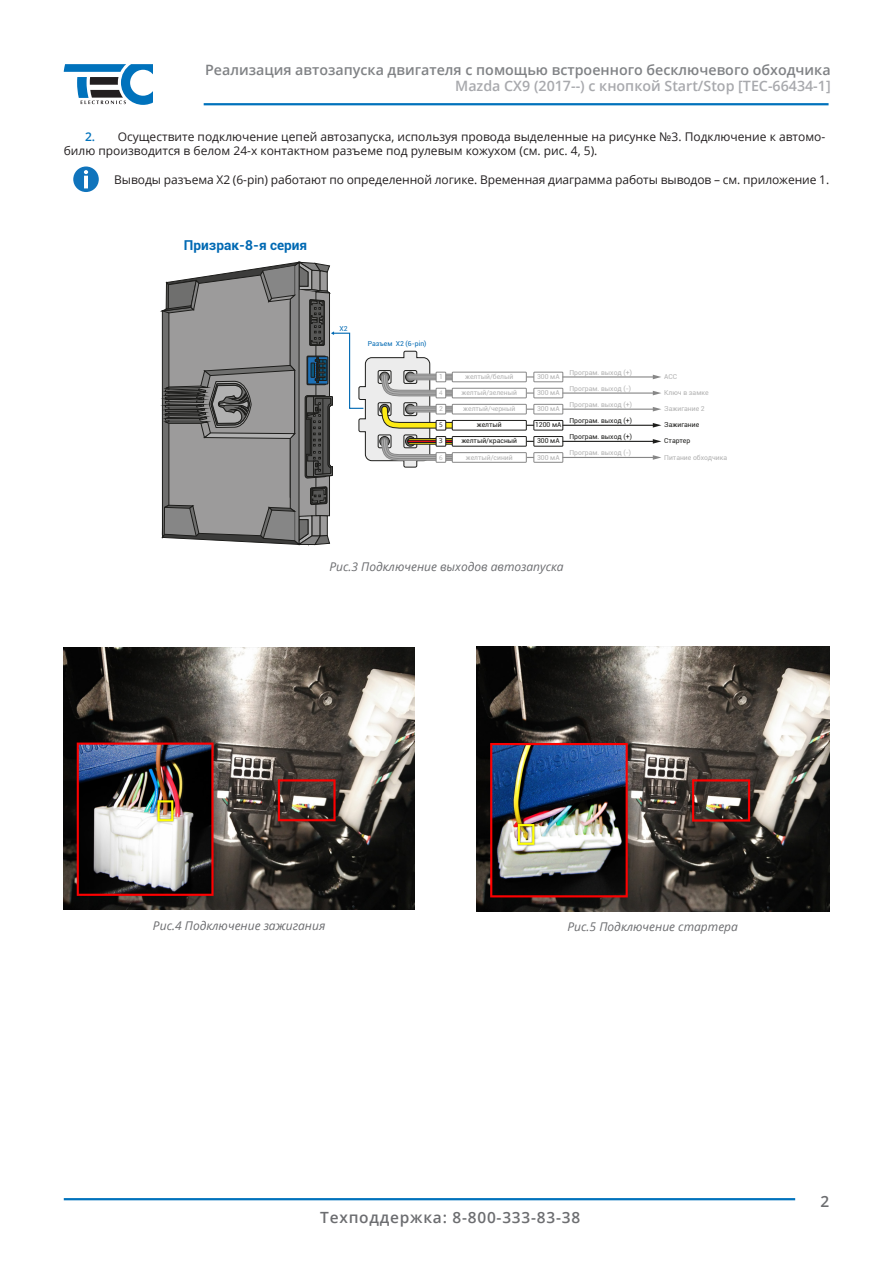
<style>
.page{position:relative;width:893px;height:1263px;background:#fff}
.page>*{position:absolute;margin:0;border:0;box-sizing:border-box;transform-origin:0 0}
.t1{font:600 15.45px "Open Sans";letter-spacing:.05em;color:#6c6d70}
.t2{font:600 14.25px "Open Sans";color:#808285}
.t3{font:600 14.25px "Open Sans";color:#a8a9ad}
.t4{font:700 13.65px "Roboto";color:#0069b3}
.Text{font:12px/13.5px "Open Sans";color:#231f20}
.Figure{font:italic 12px "Open Sans";color:#6c6d70}
.t5{font:6.75px "Roboto";color:#b2b2b2}
.t6{font:6.75px "Roboto";color:#1d1d1b}
.t7{font:6.75px "Roboto";color:#0069b3}
.t8{font:6.75px "Open Sans";color:#1d1d1b}
.t9{font:6.3px "Open Sans";color:#b2b2b2}
.t10{font:6.3px "Open Sans";color:#1d1d1b}
.s1{font-weight:600;color:#0072bc}
</style>
<div class="page">
<svg style="left:64px;top:64px;width:89px;height:41px"></svg>
<hr style="left:204px;top:103px;width:624px;height:2px;background:#0072bc">
<hr style="left:64px;top:1198px;width:731px;height:2px;background:#0072bc">
<div style="left:73px;top:166px;width:26px;height:26px;background:#1074bc;border-radius:50%"></div>
<svg style="left:84px;top:170px;width:4px;height:4px"></svg>
<hr style="left:84px;top:176px;width:4px;height:12px;background:#fff">
<img style="left:476px;top:646px;width:353px;height:265px">
<img style="left:64px;top:647px;width:351px;height:263px">
<svg style="left:162px;top:262px;width:330px;height:283px"></svg>
<div style="left:452px;top:372px;width:74px;height:10px;background:#fff"></div>
<div style="left:452px;top:372px;width:75px;height:10px;border:1px solid #878787"></div>
<div style="left:436px;top:372px;width:10px;height:10px;background:#fff"></div>
<div style="left:436px;top:372px;width:10px;height:10px;border:1px solid #878787"></div>
<div style="left:452px;top:388px;width:74px;height:10px;background:#fff"></div>
<div style="left:452px;top:388px;width:75px;height:10px;border:1px solid #878787"></div>
<div style="left:436px;top:388px;width:10px;height:10px;background:#fff"></div>
<div style="left:436px;top:388px;width:10px;height:10px;border:1px solid #878787"></div>
<div style="left:452px;top:436px;width:74px;height:10px;background:#fff"></div>
<div style="left:452px;top:436px;width:75px;height:10px;border:1px solid #1d1d1b"></div>
<div style="left:436px;top:436px;width:10px;height:10px;background:#fff"></div>
<div style="left:436px;top:436px;width:10px;height:10px;border:1px solid #1d1d1b"></div>
<div style="left:452px;top:420px;width:74px;height:10px;background:#fff"></div>
<div style="left:452px;top:420px;width:75px;height:10px;border:1px solid #1d1d1b"></div>
<div style="left:436px;top:420px;width:10px;height:10px;background:#fff"></div>
<div style="left:436px;top:420px;width:10px;height:10px;border:1px solid #1d1d1b"></div>
<div style="left:452px;top:453px;width:74px;height:9px;background:#fff"></div>
<div style="left:452px;top:452px;width:75px;height:11px;border:1px solid #878787"></div>
<div style="left:436px;top:453px;width:10px;height:9px;background:#fff"></div>
<div style="left:436px;top:452px;width:10px;height:11px;border:1px solid #878787"></div>
<div style="left:407px;top:408px;width:84px;height:2px;border:1px solid #868686"></div>
<div style="left:452px;top:404px;width:74px;height:10px;background:#fff"></div>
<div style="left:452px;top:404px;width:75px;height:10px;border:1px solid #878787"></div>
<div style="left:436px;top:404px;width:10px;height:10px;background:#fff"></div>
<div style="left:436px;top:404px;width:10px;height:10px;border:1px solid #878787"></div>
<div style="left:534px;top:372px;width:29px;height:10px;border:1px solid #878787"></div>
<div style="left:534px;top:388px;width:29px;height:10px;border:1px solid #878787"></div>
<svg style="left:527px;top:392px;width:7px;height:2px"></svg>
<div style="left:534px;top:404px;width:29px;height:10px;border:1px solid #878787"></div>
<div style="left:534px;top:420px;width:29px;height:10px;border:1px solid #1d1d1b"></div>
<div style="left:534px;top:436px;width:29px;height:10px;border:1px solid #1d1d1b"></div>
<div style="left:534px;top:452px;width:29px;height:11px;border:1px solid #878787"></div>
<hr style="left:562px;top:376px;width:92px;height:1px;background:#878787">
<svg style="left:653px;top:375px;width:8px;height:4px"></svg>
<hr style="left:562px;top:392px;width:92px;height:2px;background:#878787">
<svg style="left:653px;top:391px;width:8px;height:4px"></svg>
<hr style="left:562px;top:409px;width:92px;height:1px;background:#878787">
<svg style="left:653px;top:407px;width:8px;height:4px"></svg>
<hr style="left:562px;top:425px;width:92px;height:1px;background:#1d1d1b">
<svg style="left:653px;top:423px;width:8px;height:5px"></svg>
<hr style="left:562px;top:441px;width:92px;height:1px;background:#1d1d1b">
<svg style="left:653px;top:439px;width:8px;height:5px"></svg>
<hr style="left:562px;top:457px;width:92px;height:1px;background:#878787">
<svg style="left:653px;top:455px;width:8px;height:5px"></svg>
<p class="t2" style="left:205px;top:60px;width:627px">Реализация автозапуска двигателя с помощью встроенного бесключевого обходчика</p>
<p class="t3" style="left:455px;top:76px;width:377px">Mazda CX9 (2017--) с кнопкой Start/Stop [TEC-66434-1]</p>
<p class="Text" style="left:64px;top:130px;width:763px;text-indent:21px"><span class="s1">2.</span> Осуществите подключение цепей автозапуска, используя провода выделенные на рисунке №3. Подключение к автомо&shy;билю производится в белом 24-х контактном разъеме под рулевым кожухом (см. рис. 4, 5).</p>
<p class="Text" style="left:114px;top:173px;width:716px">Выводы разъема X2 (6-pin) работают по определенной логике. Временная диаграмма работы выводов – см. приложение 1.</p>
<p class="t4" style="left:184px;top:236px;width:125px">Призрак-8-я серия</p>
<p class="t7" style="left:340px;top:324px;width:10px">X2</p>
<p class="t7" style="left:368px;top:338px;width:60px">Разъем X2 (6-pin)</p>
<p class="t5" style="left:439px;top:372px;width:5px">1</p>
<p class="t5" style="left:465px;top:372px;width:50px">желтый/белый</p>
<p class="t9" style="left:439px;top:389px;width:5px">4</p>
<p class="t5" style="left:462px;top:388px;width:57px">желтый/зеленый</p>
<p class="t5" style="left:439px;top:404px;width:5px">2</p>
<p class="t5" style="left:463px;top:404px;width:54px">желтый/черный</p>
<p class="t10" style="left:439px;top:421px;width:5px">5</p>
<p class="t6" style="left:477px;top:420px;width:26px">желтый</p>
<p class="t9" style="left:439px;top:454px;width:5px">6</p>
<p class="t5" style="left:466px;top:452px;width:48px">желтый/синий</p>
<p class="t8" style="left:439px;top:437px;width:5px">3</p>
<p class="t6" style="left:461px;top:436px;width:57px">желтый/красный</p>
<p class="t5" style="left:537px;top:372px;width:24px">300 мА</p>
<p class="t5" style="left:537px;top:388px;width:24px">300 мА</p>
<p class="t5" style="left:537px;top:404px;width:24px">300 мА</p>
<p class="t6" style="left:535px;top:420px;width:28px">1200 мА</p>
<p class="t6" style="left:537px;top:436px;width:24px">300 мА</p>
<p class="t5" style="left:537px;top:452px;width:24px">300 мА</p>
<p class="t5" style="left:569px;top:367px;width:64px">Програм. выход (+)</p>
<p class="t5" style="left:569px;top:384px;width:63px">Програм. выход (-)</p>
<p class="t5" style="left:569px;top:400px;width:64px">Програм. выход (+)</p>
<p class="t6" style="left:569px;top:416px;width:64px">Програм. выход (+)</p>
<p class="t6" style="left:569px;top:432px;width:64px">Програм. выход (+)</p>
<p class="t5" style="left:569px;top:448px;width:63px">Програм. выход (-)</p>
<p class="t5" style="left:664px;top:372px;width:14px">АСС</p>
<p class="t5" style="left:664px;top:388px;width:46px">Ключ в замке</p>
<p class="t5" style="left:664px;top:404px;width:42px">Зажигание 2</p>
<p class="t6" style="left:664px;top:420px;width:37px">Зажигание</p>
<p class="t6" style="left:664px;top:436px;width:28px">Стартер</p>
<p class="t5" style="left:664px;top:452px;width:65px">Питание обходчика</p>
<p class="Figure" style="left:329px;top:559px;width:236px">Рис.3 Подключение выходов автозапуска</p>
<p class="Figure" style="left:153px;top:917px;width:174px">Рис.4 Подключение зажигания</p>
<p class="Figure" style="left:567px;top:918px;width:172px">Рис.5 Подключение стартера</p>
<p class="t1" style="left:320px;top:1206px;width:262px">Техподдержка: 8-800-333-83-38</p>
<p class="t1" style="left:820px;top:1190px;width:10px">2</p>
</div>
